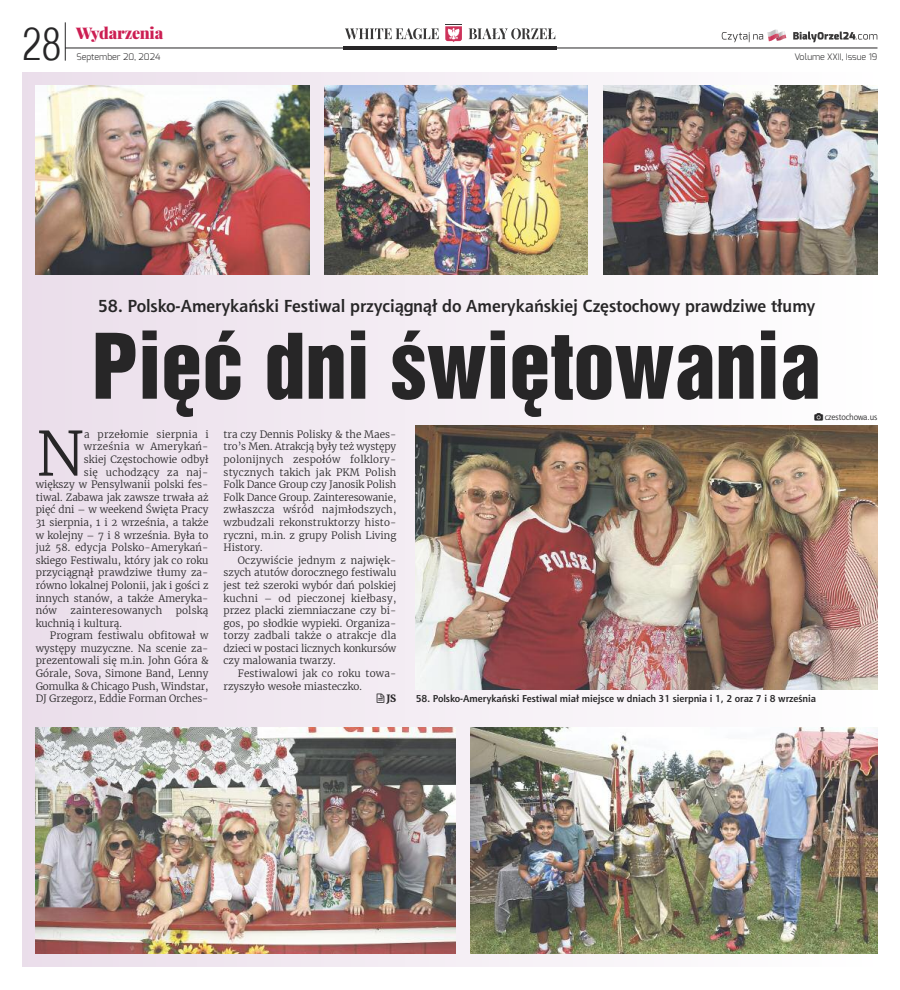
<style>
.page{position:relative;width:900px;height:990px;background:#fff}
.page>*{position:absolute;margin:0;border:0;box-sizing:border-box;transform-origin:0 0}
.t1{font:82.5px "Switzerland Inserat";color:#272627}
.t2{font:300 60.75px "Merriweather";color:#272627}
.t3{font:300 43.62px "Switzerland Cond";color:#272627}
.t4{font:700 17.5px "Aerton EFN";color:#272627}
.t5{font:900 15.62px "Playfair Display";letter-spacing:-.015em;color:#cc1e52}
.t6{font:300 10px/12.6px "Merriweather";color:#272627;text-align:justify}
.t7{font:700 10px "Aerton EFN";color:#272627}
.t8{font:300 10px "Merriweather";letter-spacing:.02em;color:#272627}
.t9{font:700 10px "Merriweather";color:#272627}
.t10{font:300 9px "Exo";color:#272627}
.t11{font:8.75px "Aerton EFN";color:#272627}
</style>
<div class="page">
<hr style="left:343px;top:47px;width:214px;height:3px;background:#272627">
<hr style="left:65px;top:48px;width:813px;height:1px;background:#272627">
<hr style="left:65px;top:22px;width:1px;height:39px;background:#272627">
<svg style="left:722px;top:30px;width:64px;height:12px"></svg>
<svg style="left:793px;top:32px;width:84px;height:10px"></svg>
<svg style="left:345px;top:28px;width:94px;height:11px"></svg>
<svg style="left:469px;top:28px;width:86px;height:11px"></svg>
<svg style="left:445px;top:24px;width:17px;height:18px"></svg>
<div style="left:22px;top:73px;width:856px;height:893px;background:linear-gradient(to right,#eadeea,#fdfdfc)"></div>
<img style="left:36px;top:85px;width:274px;height:189px">
<img style="left:325px;top:85px;width:263px;height:189px">
<img style="left:603px;top:85px;width:275px;height:189px">
<img style="left:36px;top:727px;width:420px;height:227px">
<img style="left:471px;top:727px;width:406px;height:227px">
<img style="left:416px;top:426px;width:461px;height:264px">
<svg style="left:377px;top:694px;width:7px;height:9px"></svg>
<svg style="left:815px;top:413px;width:8px;height:8px"></svg>
<h3 class="t3" style="left:22px;top:19px;width:40px">28</h3>
<h3 class="t5" style="left:76px;top:25px;width:89px">Wydarzenia</h3>
<p class="t10" style="left:77px;top:51px;width:85px">September 20, 2024</p>
<p class="t10" style="left:794px;top:51px;width:85px">Volume XXII, Issue 19</p>
<h3 class="t4" style="left:98px;top:299px;width:719px">58. Polsko-Amerykański Festiwal przyciągnął do Amerykańskiej Częstochowy prawdziwe tłumy</h3>
<h1 class="t1" style="left:92px;top:315px;width:730px">Pięć dni świętowania</h1>
<p class="t11" style="left:825px;top:414px;width:54px">czestochowa.us</p>
<h2 class="t2" style="left:36px;top:416px;width:50px">N</h2>
<p class="t8" style="left:84px;top:428px;width:126px">a przełomie sierpnia i</p>
<p class="t8" style="left:84px;top:441px;width:126px">września w Amerykań-</p>
<p class="t6" style="left:84px;top:453px;width:126px">skiej Częstochowie odbył</p>
<p class="t8" style="left:84px;top:466px;width:126px">się uchodzący za naj-</p>
<p class="t6" style="left:36px;top:478px;width:174px">większy w Pensylwanii polski fes-</p>
<p class="t6" style="left:36px;top:491px;width:174px">tiwal. Zabawa jak zawsze trwała aż</p>
<p class="t6" style="left:36px;top:504px;width:174px">pięć dni – w weekend Święta Pracy</p>
<p class="t6" style="left:36px;top:516px;width:174px">31 sierpnia, 1 i 2 września, a także</p>
<p class="t6" style="left:36px;top:529px;width:174px">w kolejny – 7 i 8 września. Była to</p>
<p class="t6" style="left:36px;top:541px;width:174px">już 58. edycja Polsko-Amerykań-</p>
<p class="t6" style="left:36px;top:554px;width:174px">skiego Festiwalu, który jak co roku</p>
<p class="t6" style="left:36px;top:566px;width:174px">przyciągnął prawdziwe tłumy za-</p>
<p class="t6" style="left:36px;top:579px;width:174px">równo lokalnej Polonii, jak i gości z</p>
<p class="t6" style="left:36px;top:592px;width:174px">innych stanów, a także Ameryka-</p>
<p class="t6" style="left:36px;top:604px;width:23px">nów</p>
<p class="t8" style="left:70px;top:604px;width:93px">zainteresowanych</p>
<p class="t6" style="left:176px;top:604px;width:34px">polską</p>
<p class="t6" style="left:36px;top:617px;width:88px">kuchnią i kulturą.</p>
<p class="t6" style="left:50px;top:629px;width:160px">Program festiwalu obfitował w</p>
<p class="t6" style="left:36px;top:642px;width:174px">występy muzyczne. Na scenie za-</p>
<p class="t6" style="left:36px;top:655px;width:174px">prezentowali się m.in. John Góra &amp;</p>
<p class="t6" style="left:36px;top:667px;width:174px">Górale, Sova, Simone Band, Lenny</p>
<p class="t6" style="left:36px;top:680px;width:174px">Gomulka &amp; Chicago Push, Windstar,</p>
<p class="t6" style="left:36px;top:692px;width:174px">DJ Grzegorz, Eddie Forman Orches-</p>
<p class="t6" style="left:224px;top:428px;width:174px">tra czy Dennis Polisky &amp; the Maes&shy;tro’s Men. Atrakcją były też występy polonijnych zespołów folklory&shy;stycznych takich jak PKM Polish Folk Dance Group czy Janosik Polish Folk Dance Group. Zainteresowanie, zwłaszcza wśród najmłodszych, wzbudzali rekonstruktorzy histo&shy;ryczni, m.in. z grupy Polish Living History.</p>
<p class="t6" style="left:224px;top:554px;width:174px;text-indent:14px">Oczywiście jednym z najwięk&shy;szych atutów dorocznego festiwalu jest też szeroki wybór dań polskiej kuchni – od pieczonej kiełbasy, przez placki ziemniaczane czy bi&shy;gos, po słodkie wypieki. Organiza&shy;torzy zadbali także o atrakcje dla dzieci w postaci licznych konkursów czy malowania twarzy.</p>
<p class="t6" style="left:224px;top:667px;width:174px;text-indent:14px">Festiwalowi jak co roku towa&shy;rzyszyło wesołe miasteczko.</p>
<p class="t9" style="left:386px;top:692px;width:12px">Js</p>
<p class="t7" style="left:416px;top:695px;width:402px">58. Polsko-Amerykański Festiwal miał miejsce w dniach 31 sierpnia i 1, 2 oraz 7 i 8 września</p>
</div>
